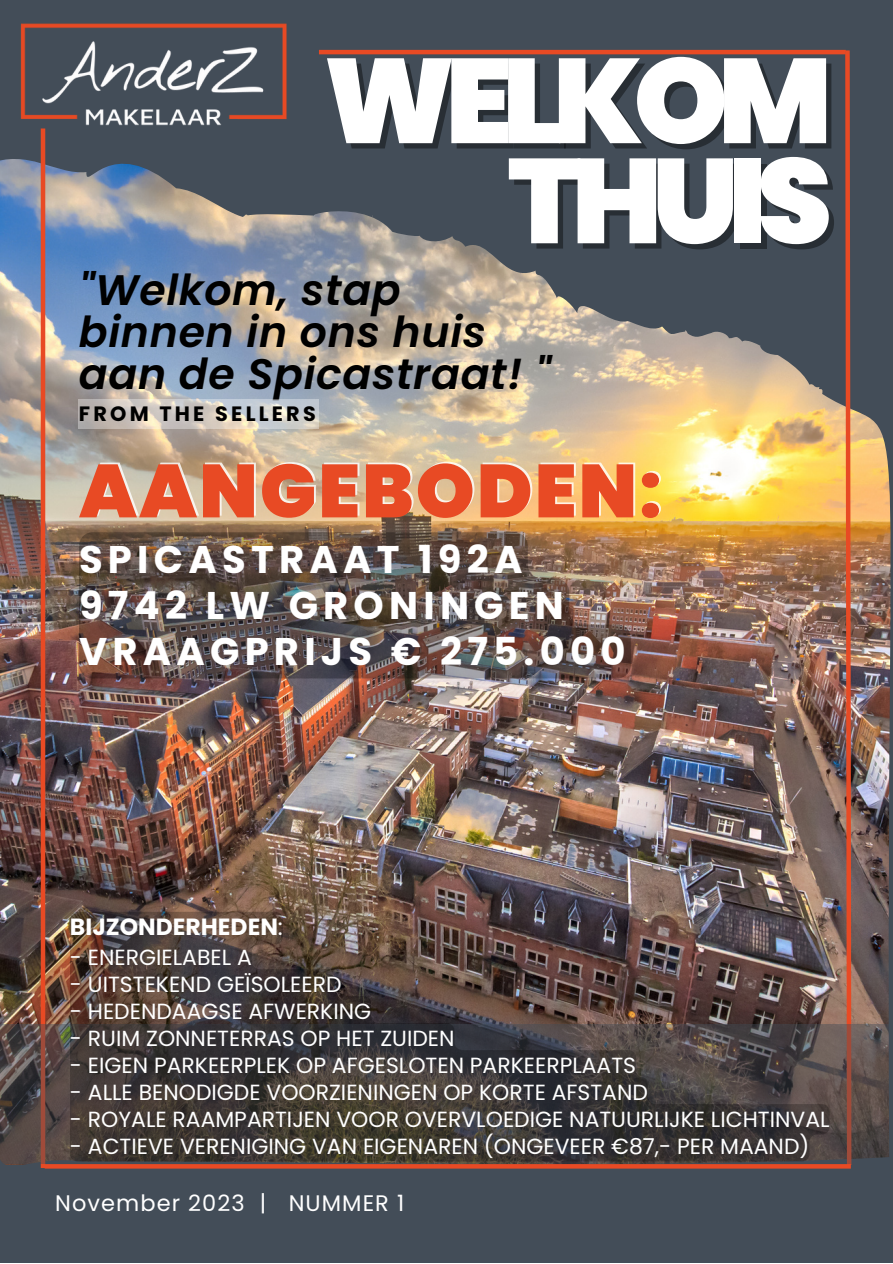
<style>
.page{position:relative;width:893px;height:1264px;background:#fff}
.page>*{position:absolute;margin:0;border:0;box-sizing:border-box;transform-origin:0 0}
.t1{font:900 119.85px/105.3px "Poppins";letter-spacing:-.085em;color:#fff;text-align:right}
.t2{font:900 74.85px "Poppins";letter-spacing:.03em;color:#e84a24}
.t3{font:italic 600 42.6px/41.8px "Poppins";letter-spacing:.015em;color:#000}
.t4{font:700 38.55px "Poppins";letter-spacing:.135em;color:#fff}
.t5{font:700 23.4px "Poppins";color:#fff}
.t6{font:22.5px "Poppins";letter-spacing:.045em;color:#fff}
.t7{font:21.9px "Poppins";color:#fff}
.t8{font:700 20.7px "Poppins";letter-spacing:.155em;color:#000}
.s1{color:rgb(0 0 0/.4)}
.s2{font-weight:800;color:rgb(255 255 255/.8)}
.s3{font-weight:400}
</style>
<div class="page">
<div style="left:0;top:0;width:892px;height:1262px;background:#434d58"></div>
<hr style="left:319px;top:50px;width:526px;height:4px;background:#e84a24">
<img style="left:0;top:185px;width:890px;height:839px">
<svg style="left:45px;top:1164px;width:797px;height:4px;background:#e34925"></svg>
<img style="left:842px;top:49px;width:11px;height:1120px">
<hr style="left:41px;top:128px;width:4px;height:1039px;background:#e84a24">
<svg style="left:0;top:1024px;width:889px;height:140px;background:#574b48"></svg>
<div style="left:79px;top:399px;width:240px;height:30px;background:#fff;opacity:.35"></div>
<img style="left:79px;top:532px;width:551px;height:146px">
<img style="left:0;top:23px;width:406px;height:162px">
<svg style="left:70px;top:911px;width:759px;height:250px;background:#493f3c"></svg>
<p class="t1" style="left:323px;top:49px;width:515px">WELKOM<br><span class="s1">THUIS</span></p>
<p class="t3" style="left:79px;top:269px;width:473px">"Welkom, stap binnen in ons huis aan de Spicastraat! "</p>
<p class="t8" style="left:79px;top:399px;width:238px">FROM THE SELLERS</p>
<p class="t2" style="left:79px;top:439px;width:586px">AANGEBODEN<span class="s2">:</span></p>
<p class="t4" style="left:79px;top:532px;width:445px">SPICASTRAAT 192A</p>
<p class="t4" style="left:79px;top:578px;width:486px">9742 LW GRONINGEN</p>
<p class="t4" style="left:79px;top:624px;width:548px">VRAAGPRIJS € 275.000</p>
<p class="t5" style="left:70px;top:910px;width:214px">BIJZONDERHEDEN<span class="s3">:</span></p>
<p class="t7" style="left:70px;top:941px;width:183px">- ENERGIELABEL A</p>
<p class="t7" style="left:70px;top:968px;width:273px">- UITSTEKEND GEÏSOLEERD</p>
<p class="t7" style="left:70px;top:995px;width:303px">- HEDENDAAGSE AFWERKING</p>
<p class="t7" style="left:70px;top:1022px;width:386px">- RUIM ZONNETERRAS OP HET ZUIDEN</p>
<p class="t7" style="left:70px;top:1049px;width:567px">- EIGEN PARKEERPLEK OP AFGESLOTEN PARKEERPLAATS</p>
<p class="t7" style="left:70px;top:1076px;width:579px">- ALLE BENODIGDE VOORZIENINGEN OP KORTE AFSTAND</p>
<p class="t7" style="left:70px;top:1103px;width:761px">- ROYALE RAAMPARTIJEN VOOR OVERVLOEDIGE NATUURLIJKE LICHTINVAL</p>
<p class="t7" style="left:70px;top:1130px;width:741px">- ACTIEVE VERENIGING VAN EIGENAREN (ONGEVEER €87,- PER MAAND)</p>
<p class="t6" style="left:55px;top:1187px;width:350px">November 2023 | NUMMER 1</p>
</div>
